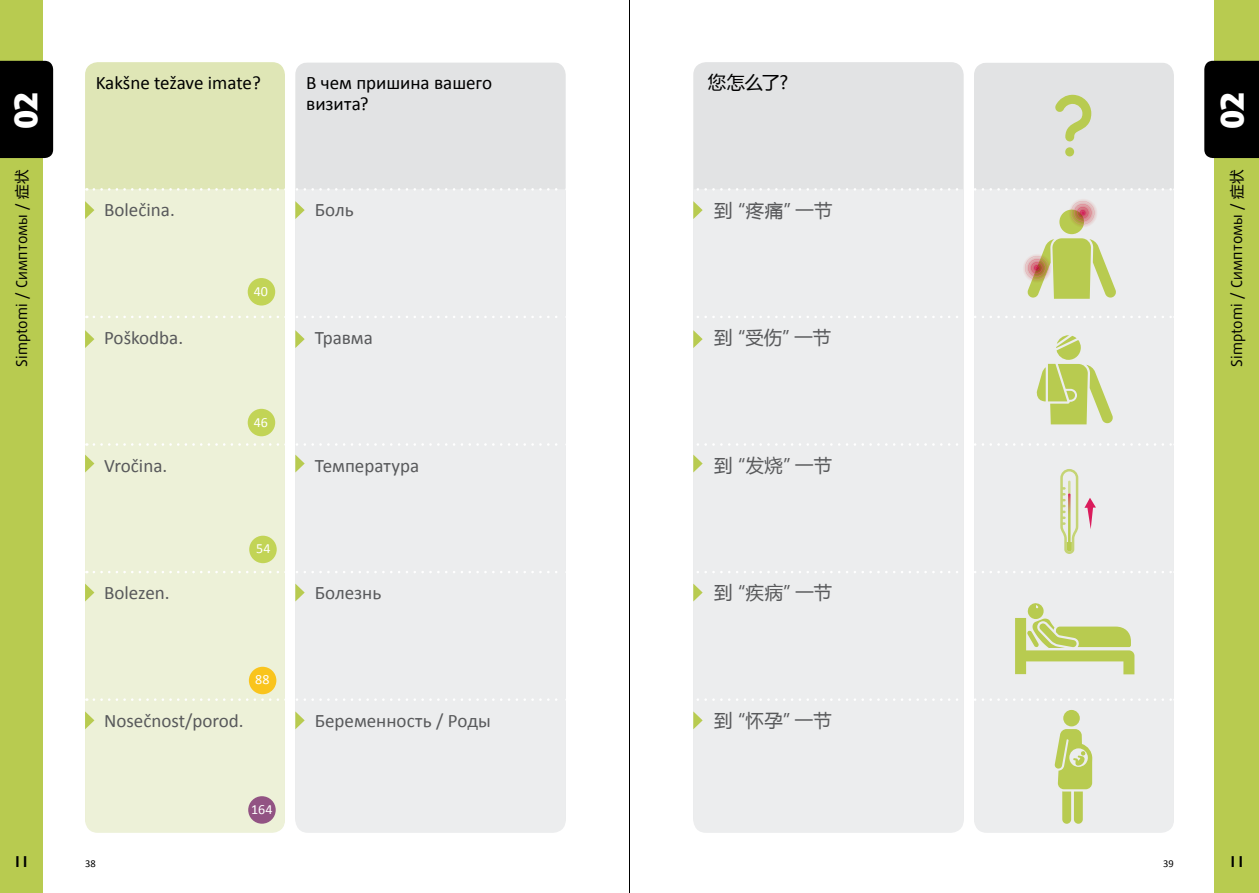
<style>
.page{position:relative;width:1259px;height:893px;background:#fff}
.page>*{position:absolute;margin:0;border:0;box-sizing:border-box;transform-origin:0 0}
.t1{font:900 31.5px "Daxline Pro";color:#fff}
.t2{font:19.05px "Calibri";color:#58595b}
.t3{font:19.05px/21.3px "Calibri";letter-spacing:-.005em;color:#000}
.t4{font:18.3px "Microsoft Ya Hei";letter-spacing:.015em;color:#58595b}
.t5{font:18.3px "Microsoft Ya Hei";color:#000}
.t6{font:15px "Daxline Pro";letter-spacing:.01em;color:#000}
.t7{font:700 15px "Daxline Pro";color:#000}
.t8{font:13.95px "Calibri";color:#fff}
.t9{font:10.5px "Calibri";color:#000}
.s1{font-family:"Microsoft Ya Hei";font-size:14.55px}
</style>
<div class="page">
<div style="left:0;top:0;width:43px;height:893px;background:#b8cb50"></div>
<div style="left:0;top:61px;width:53px;height:97px;background:#000"></div>
<div style="left:1214px;top:0;width:45px;height:893px;background:#b8cb50"></div>
<div style="left:1204px;top:61px;width:55px;height:97px;background:#000"></div>
<div style="left:974px;top:63px;width:200px;height:768px;background:#e2e3e4;border-radius:13px"></div>
<div style="left:85px;top:62px;width:200px;height:769px;background:#dfe6b6;border-radius:13px"></div>
<div style="left:295px;top:62px;width:271px;height:769px;background:#e2e3e4;border-radius:13px"></div>
<div style="left:693px;top:62px;width:270px;height:769px;background:#e2e3e4;border-radius:13px"></div>
<hr style="left:629px;top:0;width:1px;height:893px;background:#000">
<div style="left:85px;top:189px;width:200px;height:644px;background:#edf1d8"></div>
<div style="left:295px;top:189px;width:271px;height:644px;background:#ecedee"></div>
<div style="left:693px;top:189px;width:270px;height:644px;background:#ecedee"></div>
<div style="left:974px;top:189px;width:200px;height:644px;background:#ecedee"></div>
<svg style="left:85px;top:201px;width:9px;height:18px"></svg>
<svg style="left:85px;top:330px;width:9px;height:18px"></svg>
<svg style="left:85px;top:455px;width:9px;height:17px"></svg>
<svg style="left:85px;top:584px;width:9px;height:17px"></svg>
<svg style="left:85px;top:711px;width:9px;height:18px"></svg>
<svg style="left:295px;top:201px;width:10px;height:18px"></svg>
<svg style="left:295px;top:330px;width:10px;height:18px"></svg>
<svg style="left:295px;top:455px;width:10px;height:17px"></svg>
<svg style="left:295px;top:584px;width:10px;height:17px"></svg>
<svg style="left:295px;top:711px;width:10px;height:18px"></svg>
<svg style="left:693px;top:201px;width:9px;height:18px"></svg>
<svg style="left:693px;top:330px;width:9px;height:18px"></svg>
<svg style="left:693px;top:455px;width:9px;height:17px"></svg>
<svg style="left:693px;top:584px;width:9px;height:17px"></svg>
<svg style="left:693px;top:711px;width:9px;height:18px"></svg>
<svg style="left:1055px;top:95px;width:36px;height:46px"></svg>
<svg style="left:1065px;top:147px;width:9px;height:9px"></svg>
<svg style="left:1060px;top:469px;width:18px;height:85px"></svg>
<svg style="left:1084px;top:498px;width:12px;height:31px"></svg>
<svg style="left:1015px;top:602px;width:119px;height:72px"></svg>
<div style="left:1063px;top:710px;width:16px;height:16px;background:#b8cb50;border-radius:50%"></div>
<svg style="left:1054px;top:729px;width:38px;height:95px"></svg>
<div style="left:1059px;top:210px;width:25px;height:24px;background:#b8cb50;border-radius:50%"></div>
<svg style="left:1068px;top:198px;width:29px;height:30px"></svg>
<svg style="left:1071px;top:201px;width:23px;height:23px"></svg>
<div style="left:1022px;top:253px;width:29px;height:30px;background:#ebe4e4;border-radius:50%"></div>
<svg style="left:1025px;top:238px;width:91px;height:61px"></svg>
<svg style="left:1036px;top:335px;width:77px;height:89px"></svg>
<svg style="left:297px;top:698px;width:269px;height:3px"></svg>
<svg style="left:297px;top:188px;width:269px;height:3px"></svg>
<svg style="left:94px;top:698px;width:191px;height:3px"></svg>
<hr style="left:289px;top:61px;width:279px;height:2px;background:#fff">
<svg style="left:94px;top:188px;width:191px;height:3px"></svg>
<svg style="left:297px;top:316px;width:269px;height:2px"></svg>
<svg style="left:297px;top:443px;width:269px;height:3px"></svg>
<svg style="left:297px;top:571px;width:269px;height:2px"></svg>
<svg style="left:94px;top:316px;width:191px;height:2px"></svg>
<svg style="left:94px;top:443px;width:191px;height:3px"></svg>
<svg style="left:94px;top:571px;width:191px;height:2px"></svg>
<svg style="left:698px;top:698px;width:266px;height:3px"></svg>
<svg style="left:975px;top:698px;width:199px;height:3px"></svg>
<svg style="left:698px;top:188px;width:266px;height:3px"></svg>
<svg style="left:975px;top:188px;width:199px;height:3px"></svg>
<svg style="left:698px;top:316px;width:266px;height:2px"></svg>
<svg style="left:975px;top:316px;width:199px;height:2px"></svg>
<svg style="left:698px;top:443px;width:266px;height:3px"></svg>
<svg style="left:975px;top:443px;width:199px;height:3px"></svg>
<svg style="left:698px;top:571px;width:266px;height:2px"></svg>
<svg style="left:975px;top:571px;width:199px;height:2px"></svg>
<div style="left:248px;top:796px;width:28px;height:28px;background:#925383;border-radius:50%"></div>
<div style="left:249px;top:667px;width:27px;height:27px;background:#f9c41d;border-radius:50%"></div>
<div style="left:249px;top:536px;width:28px;height:27px;background:#c2d456;border-radius:50%"></div>
<div style="left:248px;top:409px;width:27px;height:27px;background:#c2d456;border-radius:50%"></div>
<div style="left:248px;top:278px;width:27px;height:28px;background:#c2d456;border-radius:50%"></div>
<p class="t5" style="left:708px;top:70px;width:82px">您怎么了?</p>
<p class="t3" style="left:96px;top:72px;width:167px">Kakšne težave imate?</p>
<p class="t3" style="left:306px;top:72px;width:187px">В чем пришина вашего визита?</p>
<h1 class="t1" style="left:5px;top:129px;width:39px;rotate:-90deg">02</h1>
<h1 class="t1" style="left:1211px;top:129px;width:39px;rotate:-90deg">02</h1>
<p class="t6" style="left:12px;top:366px;width:199px;rotate:-90deg">Simptomi / Симптомы / <span class="s1">症状</span></p>
<p class="t6" style="left:1226px;top:366px;width:199px;rotate:-90deg">Simptomi / Симптомы / <span class="s1">症状</span></p>
<p class="t4" style="left:714px;top:198px;width:119px">到“疼痛”一节</p>
<p class="t2" style="left:104px;top:198px;width:72px">Bolečina.</p>
<p class="t2" style="left:315px;top:198px;width:40px">Боль</p>
<p class="t8" style="left:254px;top:282px;width:16px">40</p>
<p class="t4" style="left:714px;top:325px;width:118px">到“受伤”一节</p>
<p class="t2" style="left:104px;top:326px;width:80px">Poškodba.</p>
<p class="t2" style="left:315px;top:326px;width:60px">Травма</p>
<p class="t8" style="left:254px;top:413px;width:16px">46</p>
<p class="t2" style="left:104px;top:453px;width:65px">Vročina.</p>
<p class="t2" style="left:315px;top:453px;width:106px">Температура</p>
<p class="t8" style="left:256px;top:540px;width:16px">54</p>
<p class="t2" style="left:104px;top:581px;width:67px">Bolezen.</p>
<p class="t2" style="left:315px;top:581px;width:68px">Болезнь</p>
<p class="t8" style="left:255px;top:671px;width:16px">88</p>
<p class="t2" style="left:104px;top:708px;width:141px">Nosečnost/porod.</p>
<p class="t2" style="left:315px;top:708px;width:178px">Беременность / Роды</p>
<p class="t8" style="left:251px;top:800px;width:23px">164</p>
<p class="t4" style="left:714px;top:453px;width:119px">到“发烧”一节</p>
<p class="t4" style="left:714px;top:580px;width:119px">到“疾病”一节</p>
<p class="t4" style="left:714px;top:708px;width:119px">到“怀孕”一节</p>
<p class="t7" style="left:15px;top:851px;width:13px">I I</p>
<p class="t9" style="left:85px;top:857px;width:12px">38</p>
<p class="t9" style="left:1163px;top:857px;width:12px">39</p>
<p class="t7" style="left:1231px;top:851px;width:13px">I I</p>
</div>
